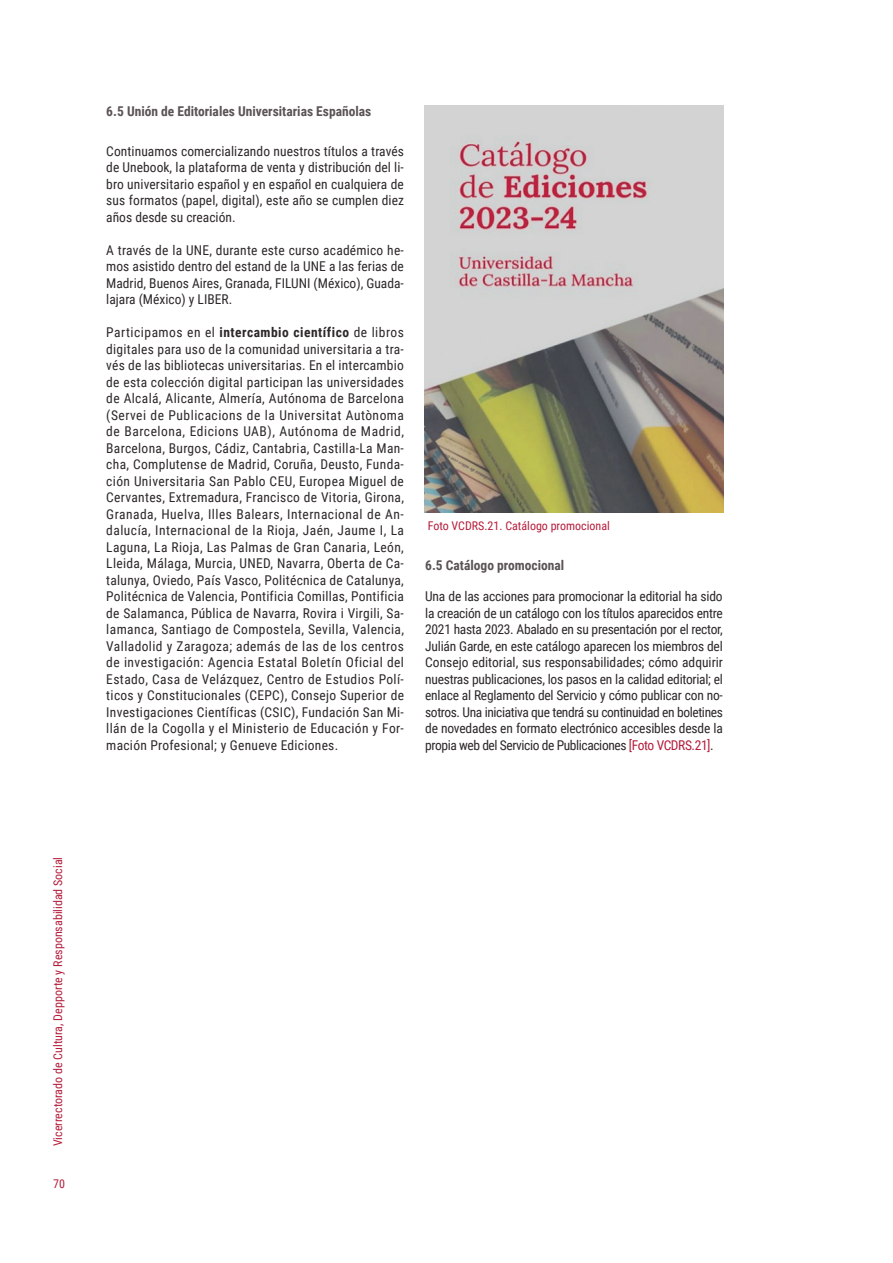
<style>
.page{position:relative;width:893px;height:1263px;background:#fff}
.page>*{position:absolute;margin:0;border:0;box-sizing:border-box;transform-origin:0 0}
.txt_corrido{font:13.5px/16.5px "Roboto Condensed";color:#2e2828;text-align:justify}
.txt_corrido-2{font:700 13.5px "Roboto Condensed";color:#5b5354}
.txt_corrido-3{font:12px "Roboto Condensed";color:#b41d3b}
.s1{font-weight:700}
.s2{color:#b41d3b}
</style>
<div class="page">
<img style="left:425px;top:105px;width:299px;height:407px">
<p class="txt_corrido-2" style="left:106px;top:102px;width:267px">6.5 Unión de Editoriales Universitarias Españolas</p>
<p class="txt_corrido" style="left:106px;top:142px;width:299px">Continuamos comercializando nuestros títulos a través de Unebook, la plataforma de venta y distribución del li&shy;bro universitario español y en español en cualquiera de sus formatos (papel, digital), este año se cumplen diez años desde su creación.</p>
<p class="txt_corrido" style="left:106px;top:241px;width:299px">A través de la UNE, durante este curso académico he&shy;mos asistido dentro del estand de la UNE a las ferias de Madrid, Buenos Aires, Granada, FILUNI (México), Guada&shy;lajara (México) y LIBER.</p>
<p class="txt_corrido" style="left:106px;top:324px;width:299px">Participamos en el <span class="s1">intercambio científico</span> de libros digitales para uso de la comunidad universitaria a tra&shy;vés de las bibliotecas universitarias. En el intercambio de esta colección digital participan las universidades de Alcalá, Alicante, Almería, Autónoma de Barcelona (Servei de Publicacions de la Universitat Autònoma de Barcelona, Edicions UAB), Autónoma de Madrid, Barcelona, Burgos, Cádiz, Cantabria, Castilla-La Man&shy;cha, Complutense de Madrid, Coruña, Deusto, Funda&shy;ción Universitaria San Pablo CEU, Europea Miguel de Cervantes, Extremadura, Francisco de Vitoria, Girona, Granada, Huelva, Illes Balears, Internacional de An&shy;dalucía, Internacional de la Rioja, Jaén, Jaume I, La Laguna, La Rioja, Las Palmas de Gran Canaria, León, Lleida, Málaga, Murcia, UNED, Navarra, Oberta de Ca&shy;talunya, Oviedo, País Vasco, Politécnica de Catalunya, Politécnica de Valencia, Pontificia Comillas, Pontificia de Salamanca, Pública de Navarra, Rovira i Virgili, Sa&shy;lamanca, Santiago de Compostela, Sevilla, Valencia, Valladolid y Zaragoza; además de las de los centros de investigación: Agencia Estatal Boletín Oficial del Estado, Casa de Velázquez, Centro de Estudios Polí&shy;ticos y Constitucionales (CEPC), Consejo Superior de Investigaciones Científicas (CSIC), Fundación San Mi&shy;llán de la Cogolla y el Ministerio de Educación y For&shy;mación Profesional; y Genueve Ediciones.</p>
<p class="txt_corrido-3" style="left:428px;top:517px;width:184px">Foto VCDRS.21. Catálogo promocional</p>
<p class="txt_corrido-2" style="left:425px;top:555px;width:141px">6.5 Catálogo promocional</p>
<p class="txt_corrido" style="left:425px;top:588px;width:299px">Una de las acciones para promocionar la editorial ha sido la creación de un catálogo con los títulos aparecidos entre 2021 hasta 2023. Abalado en su presentación por el rector, Julián Garde, en este catálogo aparecen los miembros del Consejo editorial, sus responsabilidades; cómo adquirir nuestras publicaciones, los pasos en la calidad editorial; el enlace al Reglamento del Servicio y cómo publicar con no&shy;sotros. Una iniciativa que tendrá su continuidad en boletines de novedades en formato electrónico accesibles desde la propia web del Servicio de Publicaciones <span class="s2">[Foto VCDRS.21]</span>.</p>
<p class="txt_corrido-3" style="left:49px;top:1146px;width:291px;rotate:-90deg">Vicerrectorado de Cultura, Depporte y Responsabilidad Social</p>
<p class="txt_corrido-3" style="left:53px;top:1175px;width:13px">70</p>
</div>
